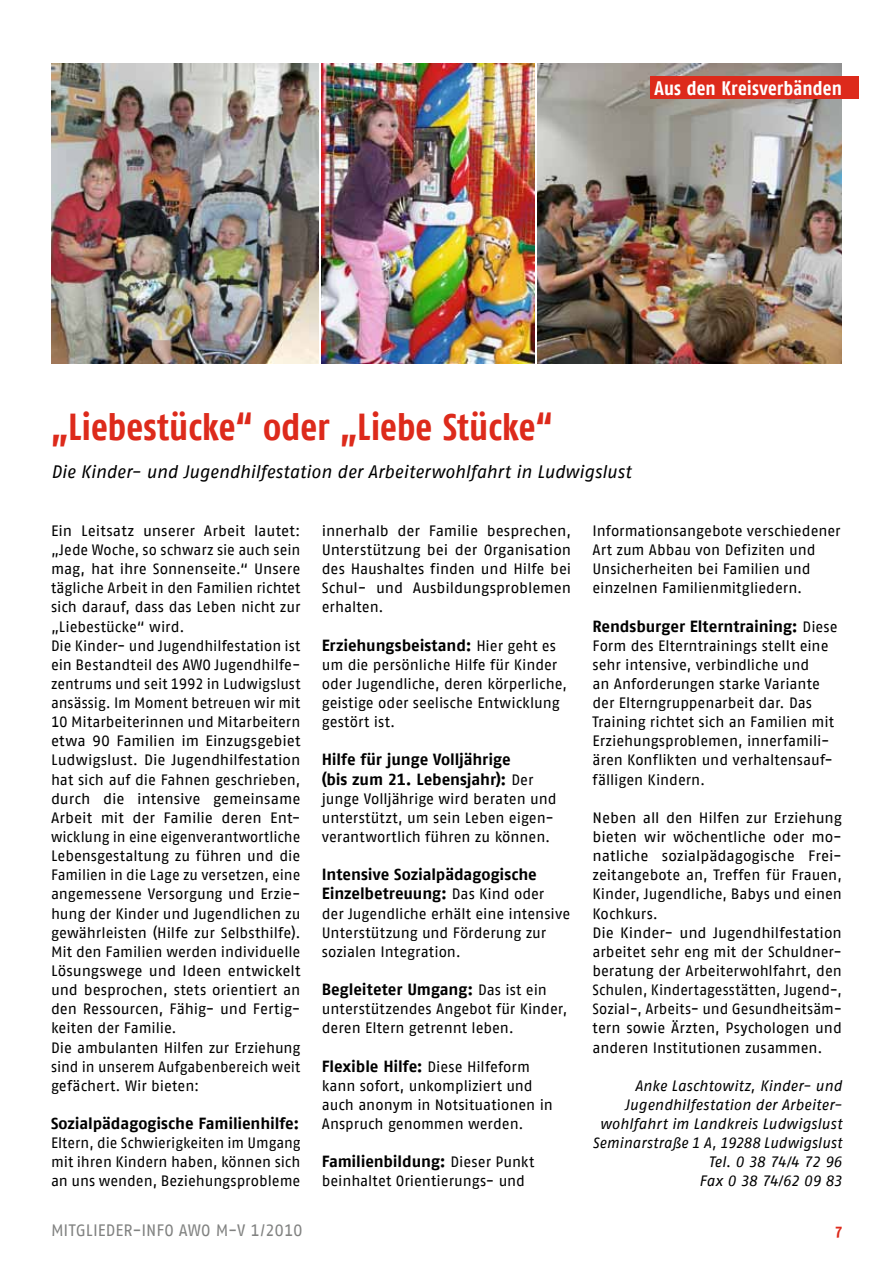
<style>
.page{position:relative;width:893px;height:1263px;background:#fff}
.page>*{position:absolute;margin:0;border:0;box-sizing:border-box;transform-origin:0 0}
.t1{font:700 37.5px "AWO Fago Cond";color:#dd2a1b}
.t2{font:700 19.5px "AWO Fago Cond";letter-spacing:.005em;color:#fff}
.t3{font:italic 18px "AWO Fago Office";letter-spacing:-.005em;color:#000}
.t4{font:16.5px "AWO Fago Office";letter-spacing:-.005em;color:#818281}
.t5{font:700 16.5px "AWO Fago Cond";color:#dd2a1b}
.t6{font:700 16.2px/19.2px "AWO Fago Office";letter-spacing:-.01em;color:#000}
.t7{font:15px/19.2px "AWO Fago Office";letter-spacing:-.005em;color:#000}
.t8{font:italic 15px/19.2px "AWO Fago Office";color:#000;text-align:right}
.s1{font-weight:400;font-size:15px}
</style>
<div class="page">
<img style="left:537px;top:63px;width:305px;height:300px">
<div style="left:650px;top:77px;width:209px;height:22px;background:#dd2a1b"></div>
<img style="left:322px;top:63px;width:212px;height:300px">
<img style="left:51px;top:63px;width:268px;height:300px">
<h2 class="t2" style="left:654px;top:77px;width:189px">Aus den Kreisverbänden</h2>
<h1 class="t1" style="left:51px;top:405px;width:503px">„Liebestücke“ oder „Liebe Stücke“</h1>
<p class="t3" style="left:51px;top:462px;width:581px">Die Kinder- und Jugendhilfestation der Arbeiterwohlfahrt in Ludwigslust</p>
<p class="t7" style="left:51px;top:521px;width:251px">Ein Leitsatz unserer Arbeit lautet: „Jede Woche, so schwarz sie auch sein mag, hat ihre Sonnenseite.“ Unsere tägliche Arbeit in den Familien richtet sich darauf, dass das Leben nicht zur „Liebestücke“ wird.<br>Die Kinder- und Jugendhilfestation ist ein Bestandteil des AWO Jugendhilfe&shy;zentrums und seit 1992 in Ludwigslust ansässig. Im Moment betreuen wir mit 10 Mitarbeiterinnen und Mitarbeitern etwa 90 Familien im Einzugsgebiet Ludwigslust. Die Jugendhilfestation hat sich auf die Fahnen geschrieben, durch die intensive gemeinsame Arbeit mit der Familie deren Ent&shy;wicklung in eine eigenverantwortliche Lebensgestaltung zu führen und die Familien in die Lage zu versetzen, eine angemessene Versorgung und Erzie&shy;hung der Kinder und Jugendlichen zu gewährleisten (Hilfe zur Selbsthilfe).<br>Mit den Familien werden individuelle Lösungswege und Ideen entwickelt und besprochen, stets orientiert an den Ressourcen, Fähig- und Fertig&shy;keiten der Familie.<br>Die ambulanten Hilfen zur Erziehung sind in unserem Aufgabenbereich weit gefächert. Wir bieten:</p>
<p class="t6" style="left:51px;top:1113px;width:250px">Sozialpädagogische Familienhilfe:</p>
<p class="t7" style="left:51px;top:1133px;width:251px;text-align:justify">Eltern, die Schwierigkeiten im Umgang mit ihren Kindern haben, können sich an uns wenden, Beziehungsprobleme</p>
<p class="t7" style="left:322px;top:521px;width:251px;text-align:justify">innerhalb der Familie besprechen, Unterstützung bei der Organisation des Haushaltes finden und Hilfe bei Schul- und Ausbildungsproblemen erhalten.</p>
<p class="t6" style="left:322px;top:635px;width:236px">Erziehungsbeistand: <span class="s1">Hier geht es</span></p>
<p class="t7" style="left:322px;top:655px;width:247px">um die persönliche Hilfe für Kinder oder Jugendliche, deren körperliche, geistige oder seelische Entwicklung gestört ist.</p>
<p class="t6" style="left:322px;top:750px;width:213px">Hilfe für junge Volljährige (bis zum 21. Lebensjahr): <span class="s1">Der</span></p>
<p class="t7" style="left:322px;top:789px;width:236px">junge Volljährige wird beraten und unterstützt, um sein Leben eigen&shy;verantwortlich führen zu können.</p>
<p class="t6" style="left:322px;top:865px;width:224px">Intensive Sozialpädagogische<br>Einzelbetreuung: <span class="s1">Das Kind oder</span></p>
<p class="t7" style="left:322px;top:903px;width:250px">der Jugendliche erhält eine intensive<br>Unterstützung und Förderung zur sozialen Integration.</p>
<p class="t6" style="left:322px;top:979px;width:227px">Begleiteter Umgang: <span class="s1">Das ist ein</span></p>
<p class="t7" style="left:322px;top:999px;width:247px">unterstützendes Angebot für Kinder, deren Eltern getrennt leben.</p>
<p class="t6" style="left:322px;top:1056px;width:210px">Flexible Hilfe: <span class="s1">Diese Hilfeform</span></p>
<p class="t7" style="left:322px;top:1076px;width:233px">kann sofort, unkompliziert und auch anonym in Notsituationen in<br>Anspruch genommen werden.</p>
<p class="t6" style="left:322px;top:1152px;width:214px">Familienbildung: <span class="s1">Dieser Punkt</span></p>
<p class="t7" style="left:322px;top:1171px;width:205px">beinhaltet Orientierungs- und</p>
<p class="t7" style="left:592px;top:521px;width:250px">Informationsangebote verschiedener Art zum Abbau von Defiziten und Unsicherheiten bei Familien und einzelnen Familienmitgliedern.</p>
<p class="t6" style="left:592px;top:616px;width:247px">Rendsburger Elterntraining: <span class="s1">Diese</span></p>
<p class="t7" style="left:592px;top:636px;width:243px">Form des Elterntrainings stellt eine sehr intensive, verbindliche und<br>an Anforderungen starke Variante der Elterngruppenarbeit dar. Das Training richtet sich an Familien mit Erziehungsproblemen, innerfamili&shy;ären Konflikten und verhaltensauf&shy;fälligen Kindern.</p>
<p class="t7" style="left:592px;top:808px;width:251px">Neben all den Hilfen zur Erziehung bieten wir wöchentliche oder mo&shy;natliche sozialpädagogische Frei&shy;zeitangebote an, Treffen für Frauen, Kinder, Jugendliche, Babys und einen Kochkurs.<br>Die Kinder- und Jugendhilfestation arbeitet sehr eng mit der Schuldner&shy;beratung der Arbeiterwohlfahrt, den Schulen, Kindertagesstätten, Jugend-, Sozial-, Arbeits- und Gesundheitsäm&shy;tern sowie Ärzten, Psychologen und anderen Institutionen zusammen.</p>
<p class="t8" style="left:592px;top:1076px;width:251px">Anke Laschtowitz, Kinder- und<br>Jugendhilfestation der Arbeiter&shy;wohlfahrt im Landkreis Ludwigslust<br>Seminarstraße 1 A, 19288 Ludwigslust<br>Tel. 0 38 74/4 72 96<br>Fax 0 38 74/62 09 83</p>
<p class="t4" style="left:51px;top:1221px;width:253px">MITGLIEDER-INFO AWO M-V 1/2010</p>
<p class="t5" style="left:836px;top:1221px;width:8px">7</p>
</div>
